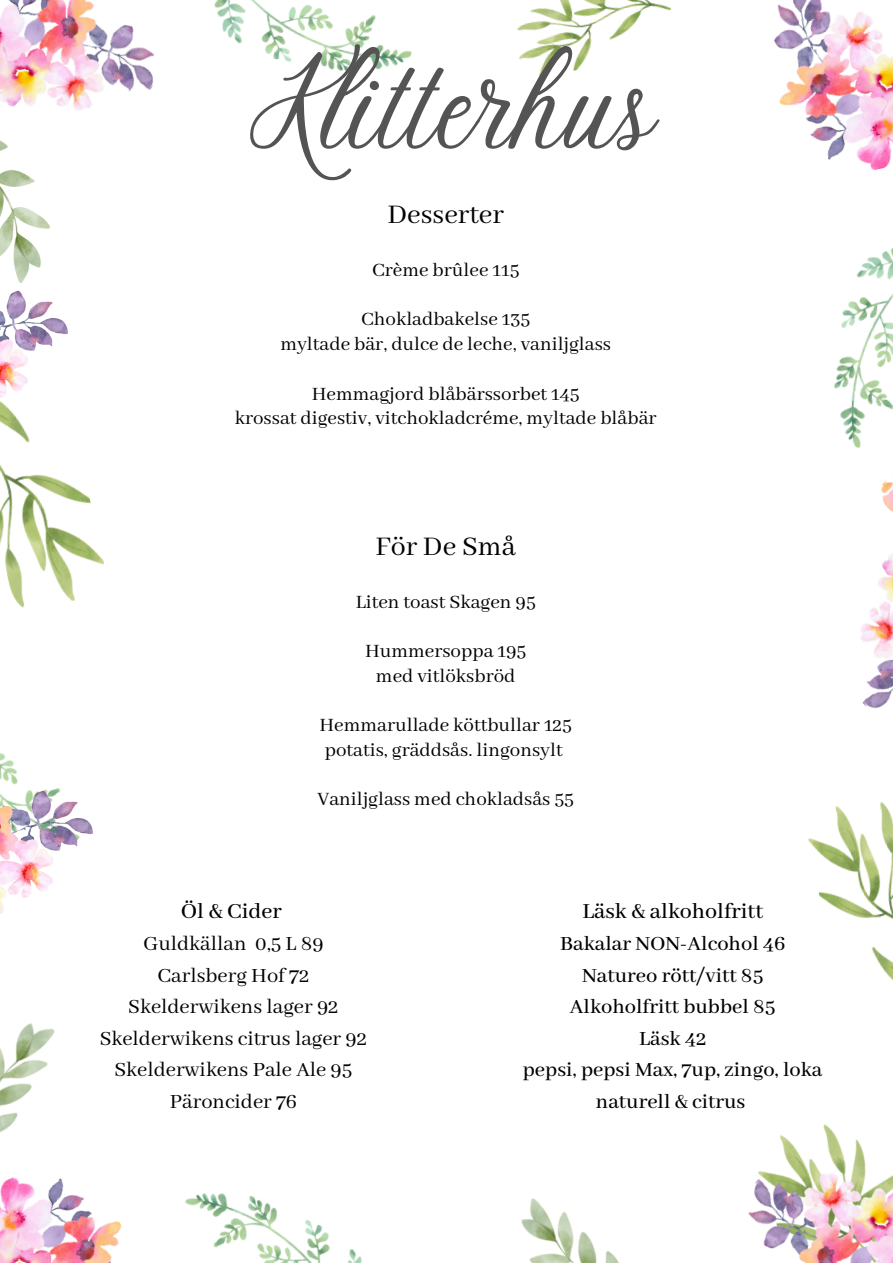
<style>
.page{position:relative;width:893px;height:1264px;background:#fff}
.page>*{position:absolute;margin:0;border:0;box-sizing:border-box;transform-origin:0 0}
.t1{font:142.5px "Stoic";color:#545454}
.t2{font:30px "Abhaya Libre";color:#000}
.t3{font:500 24px "Abhaya Libre";color:#000}
.t4{font:22.5px/31.5px "Abhaya Libre";color:#000;text-align:center}
.t5{font:500 22.5px/31.5px "Abhaya Libre";color:#000;text-align:center}
.t6{font:21px/24.8px "Abhaya Libre";color:#000;text-align:center}
</style>
<div class="page">
<img style="left:214px;top:0;width:198px;height:73px">
<img style="left:185px;top:1193px;width:177px;height:69px">
<img style="left:0;top:753px;width:18px;height:29px">
<img style="left:0;top:214px;width:49px;height:68px">
<img style="left:521px;top:1198px;width:98px;height:64px">
<img style="left:0;top:1023px;width:55px;height:110px">
<img style="left:517px;top:0;width:154px;height:76px">
<img style="left:834px;top:248px;width:58px;height:200px">
<img style="left:0;top:328px;width:104px;height:280px">
<img style="left:808px;top:802px;width:84px;height:177px">
<img style="left:0;top:0;width:155px;height:214px">
<img style="left:748px;top:1124px;width:144px;height:138px">
<img style="left:0;top:282px;width:67px;height:200px">
<img style="left:0;top:782px;width:93px;height:132px">
<img style="left:0;top:1177px;width:122px;height:85px">
<img style="left:861px;top:481px;width:31px;height:228px">
<img style="left:774px;top:0;width:118px;height:170px">
<h1 class="t1" style="left:250px;top:34px;width:403px">Klitterhus</h1>
<h2 class="t2" style="left:387px;top:198px;width:118px">Desserter</h2>
<p class="t6" style="left:372px;top:258px;width:149px">Crème brûlee 115</p>
<p class="t6" style="left:280px;top:308px;width:332px">Chokladbakelse 135<br>myltade bär, dulce de leche, vaniljglass</p>
<p class="t6" style="left:235px;top:382px;width:423px">Hemmagjord blåbärssorbet 145<br>krossat digestiv, vitchokladcréme, myltade blåbär</p>
<h2 class="t2" style="left:375px;top:529px;width:142px">För De Små</h2>
<p class="t6" style="left:356px;top:590px;width:181px">Liten toast Skagen 95</p>
<p class="t6" style="left:365px;top:639px;width:163px">Hummersoppa 195 med vitlöksbröd</p>
<p class="t6" style="left:319px;top:713px;width:254px;text-align:left">Hemmarullade köttbullar 125 potatis, gräddsås. lingonsylt</p>
<p class="t6" style="left:317px;top:787px;width:258px">Vaniljglass med chokladsås 55</p>
<p class="t3" style="left:181px;top:897px;width:102px">Öl &amp; Cider</p>
<p class="t4" style="left:100px;top:929px;width:269px">Guldkällan 0,5 L 89<br>Carlsberg Hof 72<br>Skelderwikens lager 92<br>Skelderwikens citrus lager 92<br>Skelderwikens Pale Ale 95<br>Päroncider 76</p>
<p class="t3" style="left:582px;top:897px;width:182px">Läsk &amp; alkoholfritt</p>
<p class="t5" style="left:523px;top:928px;width:301px">Bakalar NON-Alcohol 46<br>Natureo rött/vitt 85<br>Alkoholfritt bubbel 85<br>Läsk 42<br>pepsi, pepsi Max, 7up, zingo, loka naturell &amp; citrus</p>
</div>
